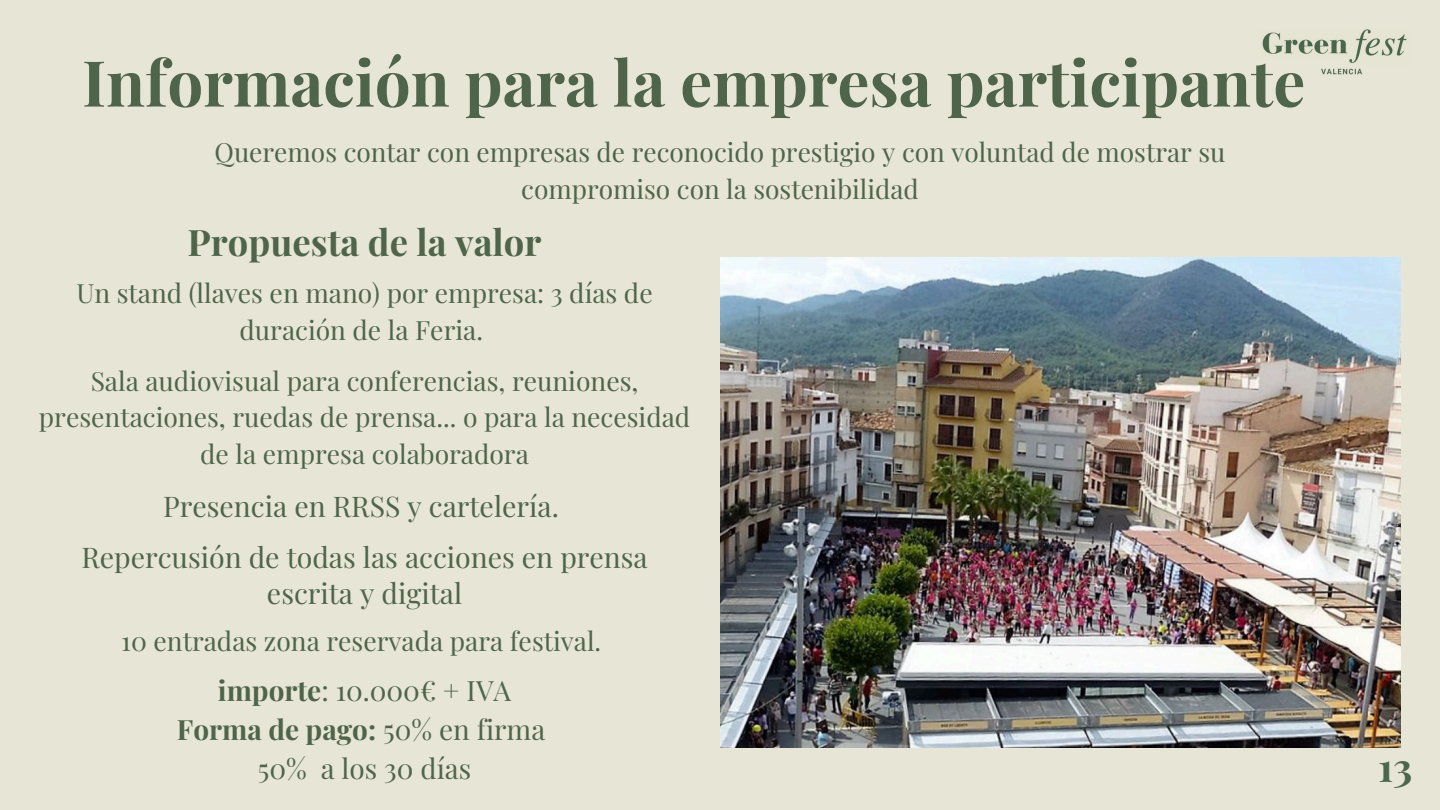
<style>
.page{position:relative;width:1440px;height:810px;background:#e7e5d5}
.page>*{position:absolute;margin:0;border:0;box-sizing:border-box;transform-origin:0 0}
.t1{font:700 63.5px "Playfair Display";color:#4e654b}
.t2{font:700 39.4px "Playfair Display";color:#4a674e}
.t3{font:700 36.4px "Playfair Display";color:#4e654b}
.t4{font:28.4px/36px "Playfair Display";color:#4e654b;text-align:center}
.t5{font:27.9px "Playfair Display";color:#4e654b}
.t6{font:700 27.9px "Playfair Display";color:#4e654b}
.t7{font:26.4px/36.8px "Playfair Display";color:#4e654b;text-align:center}
.t8{font:26.3px/36.8px "Playfair Display";color:#4e654b;text-align:center}
.s1{font-weight:700}
.s2{font-weight:400}
</style>
<div class="page">
<img style="left:1262px;top:29px;width:145px;height:46px">
<img style="left:720px;top:258px;width:681px;height:490px">
<p class="t1" style="left:82px;top:38px;width:1225px">Información para la empresa participante</p>
<p class="t8" style="left:215px;top:133px;width:1012px">Queremos contar con empresas de reconocido prestigio y con voluntad de mostrar su compromiso con la sostenibilidad</p>
<p class="t3" style="left:188px;top:217px;width:355px">Propuesta de la valor</p>
<p class="t7" style="left:76px;top:274px;width:578px">Un stand (llaves en mano) por empresa: 3 días de duración de la Feria.</p>
<p class="t7" style="left:39px;top:361px;width:653px">Sala audiovisual para conferencias, reuniones, presentaciones, ruedas de prensa... o para la necesidad de la empresa colaboradora</p>
<p class="t4" style="left:163px;top:487px;width:397px">Presencia en RRSS y cartelería.</p>
<p class="t4" style="left:81px;top:538px;width:568px">Repercusión de todas las acciones en prensa escrita y digital</p>
<p class="t7" style="left:121px;top:622px;width:481px">10 entradas zona reservada para festival.</p>
<p class="t5" style="left:218px;top:671px;width:295px"><span class="s1">importe</span>: 10.000€ + IVA</p>
<p class="t6" style="left:177px;top:710px;width:370px">Forma de pago: <span class="s2">50% en firma</span></p>
<p class="t5" style="left:258px;top:748px;width:215px">50% a los 30 días</p>
<p class="t2" style="left:1378px;top:739px;width:36px">13</p>
</div>
